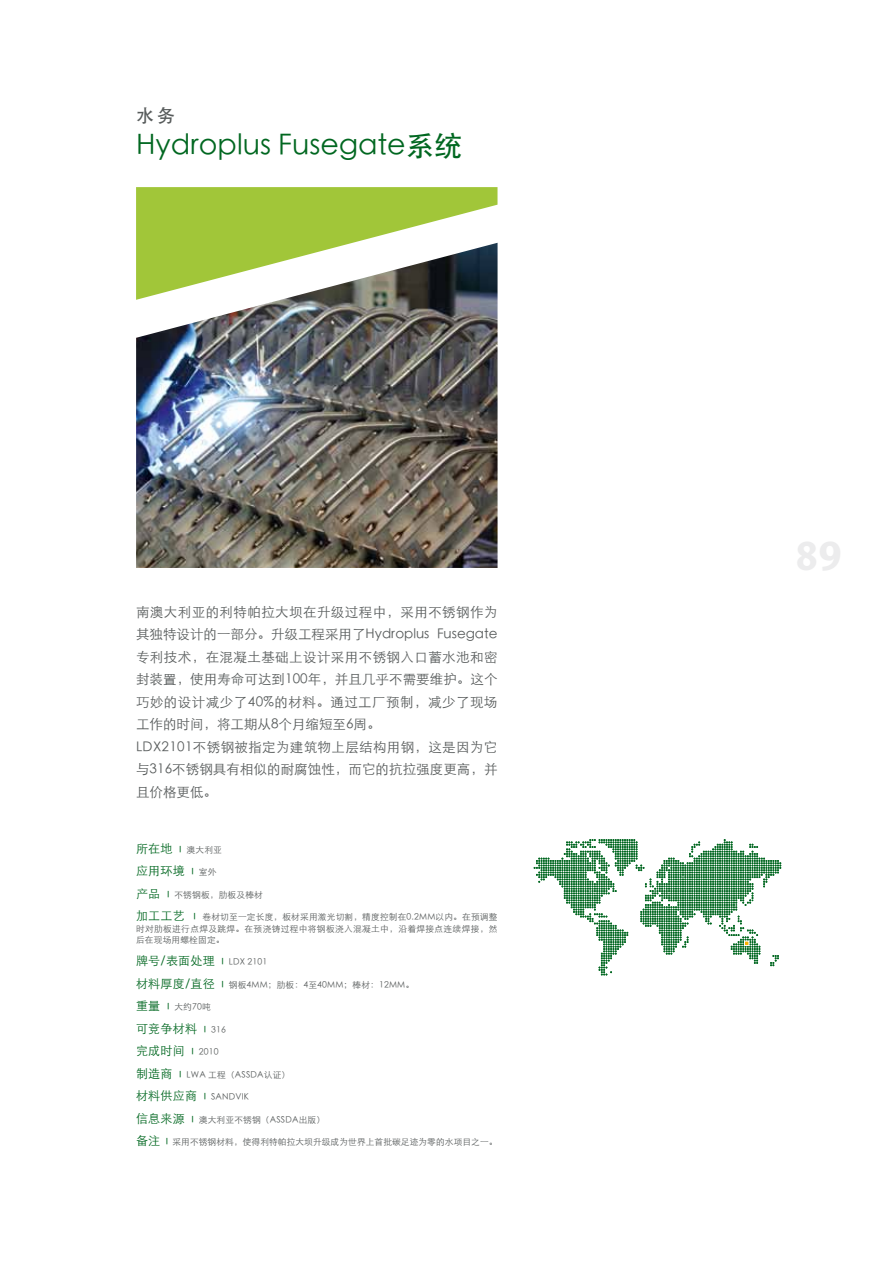
<style>
.page{position:relative;width:893px;height:1263px;background:#fff}
.page>*{position:absolute;margin:0;border:0;box-sizing:border-box;transform-origin:0 0}
.t1{font:28.5px "ST Heiti";color:#006720}
.t2{font:18px "ST Heiti";color:#575b5b}
.t3{font:13.5px/22.5px "ST Xihei";letter-spacing:.025em;color:#575b5b}
.t4{font:12px/22.5px "ST Xihei";letter-spacing:.02em;color:#006720}
.t5{font:8.7px/11.2px "ST Xihei";letter-spacing:.02em;color:#575b5b;text-align:justify}
.s1{font-size:12px;color:#006720}
.s2{font-family:"ST Heiti";font-size:12px;color:#006720}
.s3{font-family:"ST Heiti"}
.s4{font-size:8.7px;color:#575b5b}
</style>
<div class="page">
<img style="left:136px;top:300px;width:361px;height:268px">
<svg style="left:534px;top:839px;width:247px;height:136px"></svg>
<svg style="left:136px;top:187px;width:361px;height:113px"></svg>
<h2 class="t2" style="left:136px;top:106px;width:40px">水务</h2>
<h1 class="t1" style="left:136px;top:131px;width:328px">Hydroplus Fusegate系统</h1>
<p class="t3" style="left:136px;top:600px;width:363px">南澳大利亚的利特帕拉大坝在升级过程中，采用不锈钢作为其独特设计的一部分。升级工程采用了HYDROPLUS FUSEGATE专利技术，在混凝土基础上设计采用不锈钢入口蓄水池和密封装置，使用寿命可达到100年，并且几乎不需要维护。这个巧妙的设计减少了40%的材料。通过工厂预制，减少了现场工作的时间，将工期从8个月缩短至6周。<br>LDX2101不锈钢被指定为建筑物上层结构用钢，这是因为它与316不锈钢具有相似的耐腐蚀性，而它的抗拉强度更高，并且价格更低。</p>
<p class="t5" style="left:136px;top:844px;width:87px"><span class="s1">所在地</span> <span class="s2">ı</span> 澳大利亚</p>
<h3 class="t4" style="left:136px;top:860px;width:82px">应用环境 <span class="s3">ı</span> <span class="s4">室外</span></h3>
<p class="t5" style="left:136px;top:889px;width:128px"><span class="s1">产品</span> <span class="s2">ı</span> 不锈钢板，肋板及棒材</p>
<p class="t5" style="left:136px;top:911px;width:363px"><span class="s1">加工工艺</span> <span class="s2">ı</span> 卷材切至一定长度，板材采用激光切割，精度控制在0.2MM 以内。在预调整时对肋板进行点焊及跳焊。在预浇铸过程中将钢板浇入混凝土中，沿着焊接点连续焊接，然后在现场用螺栓固定。</p>
<h3 class="t4" style="left:136px;top:950px;width:133px">牌号/表面处理 <span class="s3">ı</span> <span class="s4">LDX 2101</span></h3>
<p class="t5" style="left:136px;top:979px;width:280px"><span class="s1">材料厚度/直径</span> <span class="s2">ı</span> 钢板4MM ；肋板：4至40MM ；棒材：12MM 。</p>
<p class="t5" style="left:136px;top:1001px;width:76px"><span class="s1">重量</span> <span class="s2">ı</span> 大约70吨</p>
<h3 class="t4" style="left:136px;top:1017px;width:91px">可竞争材料 <span class="s3">ı</span> <span class="s4">316</span>完成时间 <span class="s3">ı</span> <span class="s4">2010</span></h3>
<p class="t5" style="left:136px;top:1069px;width:156px"><span class="s1">制造商</span> <span class="s2">ı</span> LWA 工程（ASSDA认证）</p>
<p class="t5" style="left:136px;top:1091px;width:86px"><span class="s1">材料供应商</span> <span class="s2">ı</span> SANDVI</p>
<p class="t5" style="left:244px;top:1091px;width:7px">K</p>
<p class="t5" style="left:136px;top:1114px;width:191px"><span class="s1">信息来源</span> <span class="s2">ı</span> 澳大利亚不锈钢（ASSDA出版）</p>
<p class="t5" style="left:136px;top:1136px;width:363px"><span class="s1">备注</span> <span class="s2">ı</span> 采用不锈钢材料，使得利特帕拉大坝升级成为世界上首批碳足迹为零的水项目之一。</p>
</div>
